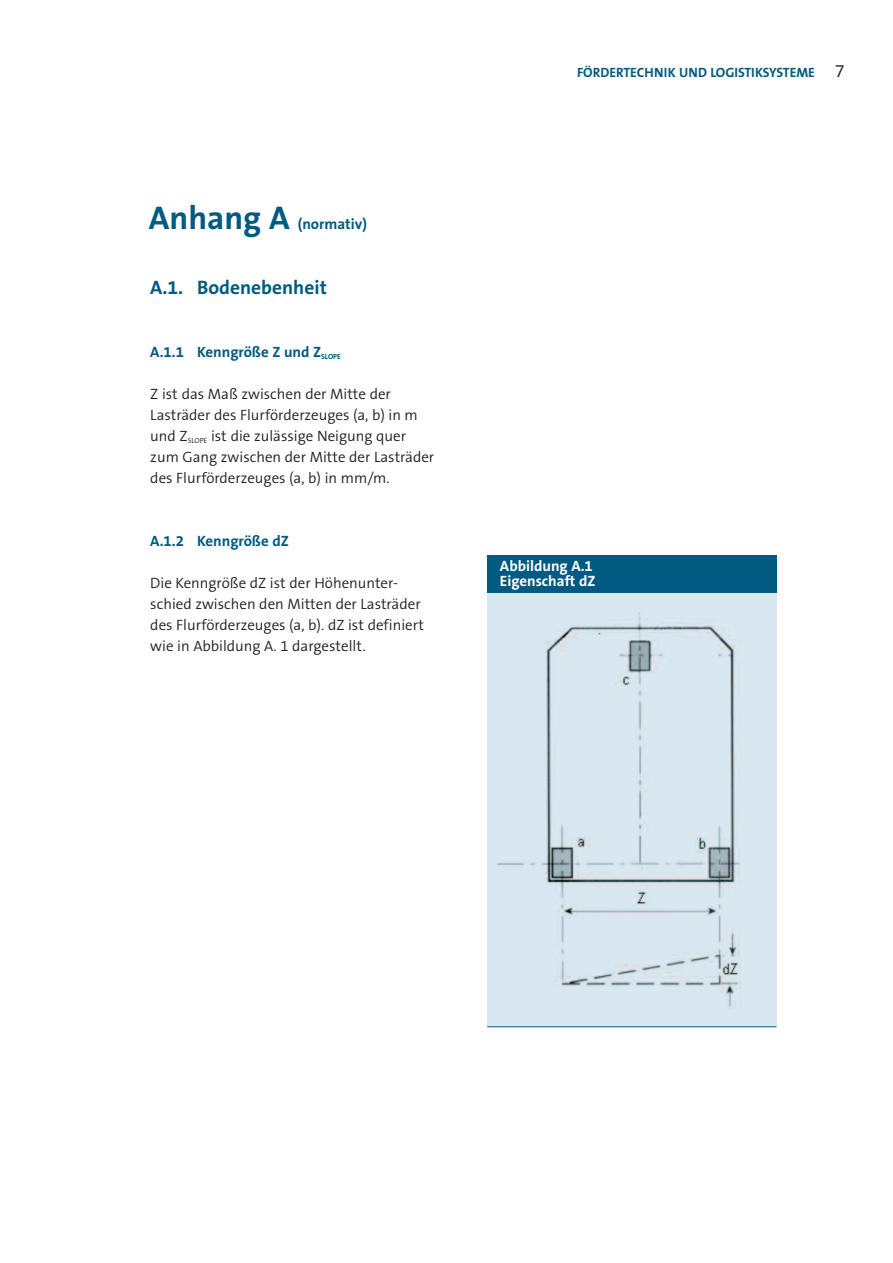
<style>
.page{position:relative;width:893px;height:1263px;background:#fff}
.page>*{position:absolute;margin:0;border:0;box-sizing:border-box;transform-origin:0 0}
.t1{font:700 19.5px "The Sans B7";color:#005a81}
.t2{font:300 15px/21px "The Sans B4";color:#231f20}
.t3{font:700 15px "The Sans B7";color:#005a81}
.t4{font:700 15px/15px "The Sans B7";color:#fff}
.t5{font:700 13.5px "The Sans B7";color:#005a81}
.s1{font-size:33px}
.s2{font-family:"The Sans B4";font-weight:300;font-size:18px;color:#231f20}
</style>
<div class="page">
<div style="left:487px;top:555px;width:289px;height:39px;background:#005a81"></div>
<hr style="left:487px;top:593px;width:289px;height:1px;background:#fff">
<img style="left:487px;top:594px;width:289px;height:432px">
<hr style="left:487px;top:1026px;width:289px;height:1px;background:#005a81">
<p class="t3" style="left:149px;top:216px;width:220px"><span class="s1">Anhang A</span> (normativ)</p>
<h1 class="t1" style="left:150px;top:277px;width:178px">A.1. Bodenebenheit</h1>
<p class="t3" style="left:150px;top:344px;width:192px">A.1.1 Kenngröße Z und Z<sub>SLOPE</sub></p>
<p class="t2" style="left:150px;top:384px;width:285px">Z ist das Maß zwischen der Mitte der Lasträder des Flurförderzeuges (a, b) in m und Z<sub>SLOPE</sub> ist die zulässige Neigung quer zum Gang zwischen der Mitte der Lasträder des Flurförderzeuges (a, b) in mm/m.</p>
<p class="t3" style="left:150px;top:533px;width:140px">A.1.2 Kenngröße dZ</p>
<p class="t2" style="left:150px;top:573px;width:275px">Die Kenngröße dZ ist der Höhenunter&shy;schied zwischen den Mitten der Lasträder des Flurförderzeuges (a, b). dZ ist definiert wie in Abbildung A. 1 dargestellt.</p>
<p class="t5" style="left:577px;top:65px;width:269px">FÖRDERTECHNIK UND LOGISTIKSYSTEME <span class="s2">7</span></p>
<p class="t4" style="left:500px;top:559px;width:97px">Abbildung A.1<br>Eigenschaft dZ</p>
</div>
